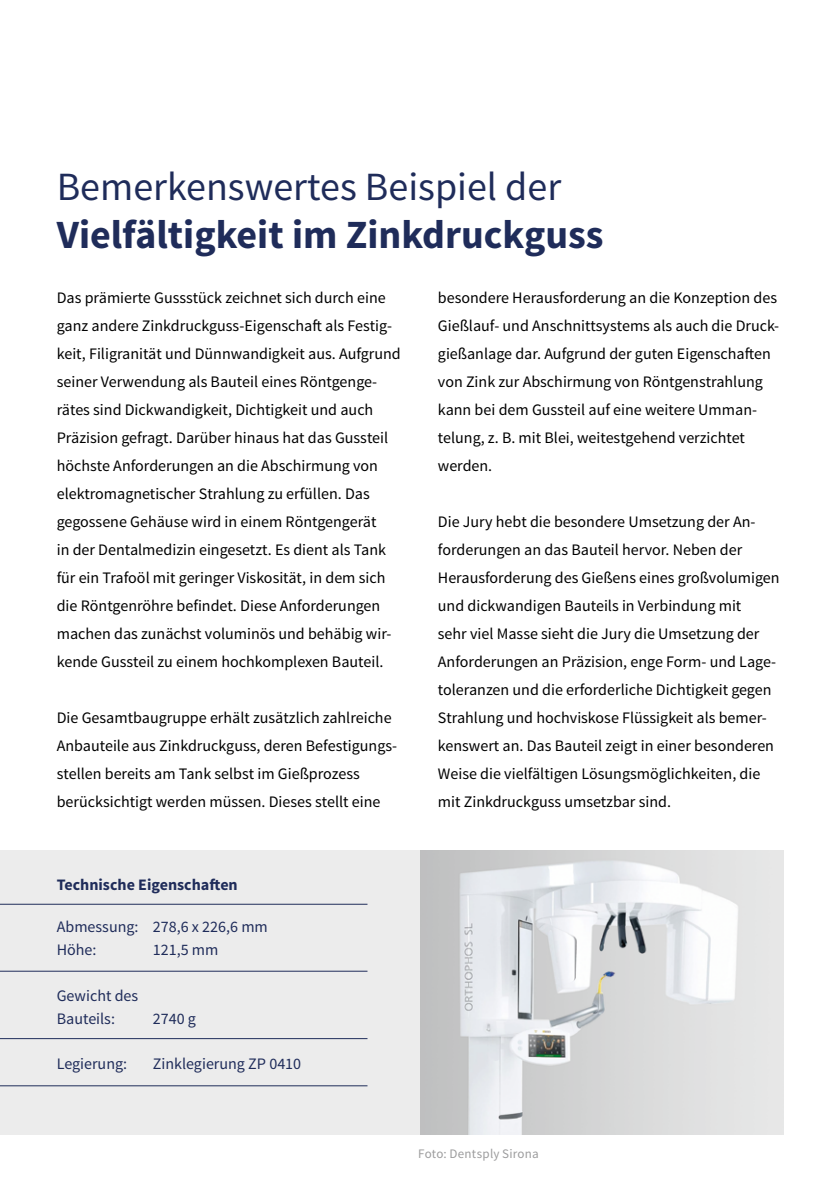
<style>
.page{position:relative;width:840px;height:1191px;background:#fff}
.page>*{position:absolute;margin:0;border:0;box-sizing:border-box;transform-origin:0 0}
.t1{font:700 40px/48px "Source Sans Pro";color:#1f2c5a}
.t2{font:16px/28px "Source Sans Pro";color:#000}
.t3{font:16px/22.8px "Source Sans Pro";color:#1f2c5a}
.t4{font:700 16px "Source Sans Pro";color:#1f2c5a}
.t5{font:13px "Source Sans Pro";letter-spacing:.02em;color:#9c9c9d}
.s1{font-weight:400}
</style>
<div class="page">
<div style="left:0;top:850px;width:420px;height:284px;background:#ececec"></div>
<img style="left:420px;top:850px;width:362px;height:284px">
<hr style="left:0;top:904px;width:367px;height:1px;background:#1f2c5a">
<hr style="left:0;top:971px;width:367px;height:1px;background:#1f2c5a">
<hr style="left:0;top:1038px;width:367px;height:1px;background:#1f2c5a">
<hr style="left:0;top:1085px;width:367px;height:1px;background:#1f2c5a">
<p class="t1" style="left:57px;top:164px;width:548px"><span class="s1">Bemerkenswertes Beispiel der<br></span>Vielfältigkeit im Zinkdruckguss</p>
<p class="t2" style="left:57px;top:284px;width:345px">Das prämierte Gussstück zeichnet sich durch eine ganz andere Zinkdruckguss-Eigenschaft als Festig&shy;keit, Filigranität und Dünnwandigkeit aus. Aufgrund seiner Verwendung als Bauteil eines Röntgenge&shy;rätes sind Dickwandigkeit, Dichtigkeit und auch Präzision gefragt. Darüber hinaus hat das Gussteil höchste Anforderungen an die Abschirmung von elektromagnetischer Strahlung zu erfüllen. Das gegossene Gehäuse wird in einem Röntgengerät<br>in der Dentalmedizin eingesetzt. Es dient als Tank für ein Trafoöl mit geringer Viskosität, in dem sich die Röntgenröhre befindet. Diese Anforderungen machen das zunächst voluminös und behäbig wir&shy;kende Gussteil zu einem hochkomplexen Bauteil.</p>
<p class="t2" style="left:57px;top:704px;width:342px">Die Gesamtbaugruppe erhält zusätzlich zahlreiche Anbauteile aus Zinkdruckguss, deren Befestigungs&shy;stellen bereits am Tank selbst im Gießprozess berücksichtigt werden müssen. Dieses stellt eine</p>
<p class="t4" style="left:57px;top:874px;width:182px">Technische Eigenschaften</p>
<p class="t3" style="left:57px;top:915px;width:212px">Abmessung: 278,6 x 226,6 mm<br>Höhe:</p>
<p class="t3" style="left:153px;top:938px;width:67px">121,5 mm</p>
<p class="t3" style="left:57px;top:984px;width:83px">Gewicht des<br>Bauteils:</p>
<p class="t3" style="left:153px;top:1007px;width:45px">2740 g</p>
<p class="t3" style="left:57px;top:1052px;width:72px">Legierung:</p>
<p class="t3" style="left:153px;top:1052px;width:150px">Zinklegierung ZP 0410</p>
<p class="t2" style="left:437px;top:284px;width:342px">besondere Herausforderung an die Konzeption des Gießlauf- und Anschnittsystems als auch die Druck&shy;gießanlage dar. Aufgrund der guten Eigenschaften von Zink zur Abschirmung von Röntgenstrahlung kann bei dem Gussteil auf eine weitere Umman&shy;telung, z. B. mit Blei, weitestgehend verzichtet werden.</p>
<p class="t2" style="left:437px;top:508px;width:343px">Die Jury hebt die besondere Umsetzung der An&shy;forderungen an das Bauteil hervor. Neben der Herausforderung des Gießens eines großvolumigen und dickwandigen Bauteils in Verbindung mit<br>sehr viel Masse sieht die Jury die Umsetzung der Anforderungen an Präzision, enge Form- und Lage&shy;toleranzen und die erforderliche Dichtigkeit gegen Strahlung und hochviskose Flüssigkeit als bemer&shy;kenswert an. Das Bauteil zeigt in einer besonderen Weise die vielfältigen Lösungsmöglichkeiten, die mit Zinkdruckguss umsetzbar sind.</p>
<p class="t5" style="left:418px;top:1145px;width:122px">Foto: Dentsply Sirona</p>
</div>
